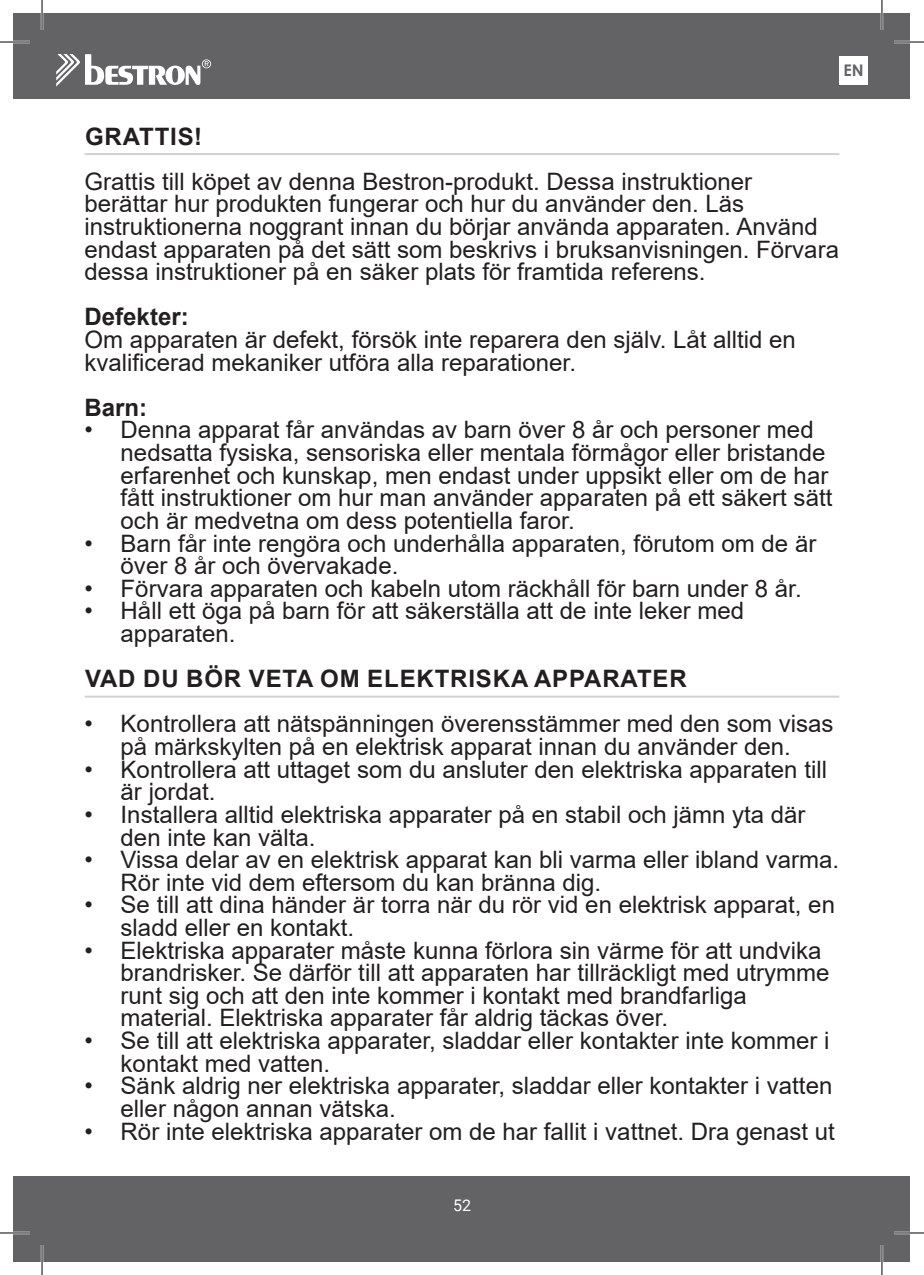
<style>
.page{position:relative;width:924px;height:1275px;background:#fff}
.page>*{position:absolute;margin:0;border:0;box-sizing:border-box;transform-origin:0 0}
.t1{font:24px/22.6px "Arial";color:#231f20}
.t2{font:700 24px "Arial";letter-spacing:.035em;color:#231f20}
.t3{font:700 24px "Arial";color:#231f20}
.t4{font:16px "Roboto";color:#fff}
.t5{font:700 16px "Century Gothic";color:#636366}
</style>
<div class="page">
<div style="left:14px;top:14px;width:895px;height:85px;background:#636366"></div>
<div style="left:14px;top:1176px;width:895px;height:85px;background:#636366"></div>
<svg style="left:56px;top:54px;width:155px;height:33px"></svg>
<div style="left:839px;top:56px;width:28px;height:29px;background:#fff"></div>
<hr style="left:85px;top:153px;width:754px;height:2px;background:#d1d2d4">
<hr style="left:85px;top:695px;width:754px;height:2px;background:#d1d2d4">
<hr style="left:0;top:41px;width:30px;height:2px;background:#fff">
<hr style="left:893px;top:41px;width:30px;height:2px;background:#fff">
<hr style="left:0;top:1231px;width:30px;height:3px;background:#fff">
<hr style="left:893px;top:1231px;width:30px;height:3px;background:#fff">
<hr style="left:41px;top:0;width:2px;height:30px;background:#fff">
<hr style="left:41px;top:1245px;width:2px;height:30px;background:#fff">
<hr style="left:880px;top:0;width:2px;height:30px;background:#fff">
<hr style="left:880px;top:1245px;width:2px;height:30px;background:#fff">
<hr style="left:0;top:42px;width:30px;height:1px;background:#000">
<hr style="left:893px;top:42px;width:30px;height:1px;background:#000">
<hr style="left:0;top:1232px;width:30px;height:1px;background:#000">
<hr style="left:893px;top:1232px;width:30px;height:1px;background:#000">
<hr style="left:42px;top:0;width:1px;height:30px;background:#000">
<hr style="left:42px;top:1245px;width:1px;height:30px;background:#000">
<hr style="left:881px;top:0;width:1px;height:30px;background:#000">
<hr style="left:881px;top:1245px;width:1px;height:30px;background:#000">
<p class="t5" style="left:843px;top:58px;width:22px">EN</p>
<p class="t2" style="left:85px;top:119px;width:119px">GRATTIS!</p>
<p class="t1" style="left:85px;top:170px;width:755px">Grattis till köpet av denna Bestron-produkt. Dessa instruktioner berättar hur produkten fungerar och hur du använder den. Läs instruktionerna noggrant innan du börjar använda apparaten. Använd endast apparaten på det sätt som beskrivs i bruksanvisningen. Förvara dessa instruktioner på en säker plats för framtida referens.</p>
<p class="t3" style="left:85px;top:300px;width:106px">Defekter:</p>
<p class="t1" style="left:85px;top:328px;width:712px">Om apparaten är defekt, försök inte reparera den själv. Låt alltid en kvalificerad mekaniker utföra alla reparationer.</p>
<p class="t2" style="left:85px;top:390px;width:64px">Barn:</p>
<p class="t1" style="left:121px;top:418px;width:713px;text-indent:-36px">• Denna apparat får användas av barn över 8 år och personer med nedsatta fysiska, sensoriska eller mentala förmågor eller bristande erfarenhet och kunskap, men endast under uppsikt eller om de har fått instruktioner om hur man använder apparaten på ett säkert sätt och är medvetna om dess potentiella faror.</p>
<p class="t1" style="left:121px;top:532px;width:697px;text-indent:-36px">• Barn får inte rengöra och underhålla apparaten, förutom om de är över 8 år och övervakade.</p>
<p class="t1" style="left:85px;top:577px;width:718px">• Förvara apparaten och kabeln utom räckhåll för barn under 8 år.</p>
<p class="t1" style="left:121px;top:599px;width:624px;text-indent:-36px">• Håll ett öga på barn för att säkerställa att de inte leker med apparaten.</p>
<p class="t2" style="left:85px;top:662px;width:603px">VAD DU BÖR VETA OM ELEKTRISKA APPARATER</p>
<p class="t1" style="left:85px;top:712px;width:750px;text-align:center">• Kontrollera att nätspänningen överensstämmer med den som visas på märkskylten på en elektrisk apparat innan du använder den.</p>
<p class="t1" style="left:121px;top:758px;width:707px;text-indent:-36px">• Kontrollera att uttaget som du ansluter den elektriska apparaten till är jordat.</p>
<p class="t1" style="left:121px;top:803px;width:686px;text-indent:-36px">• Installera alltid elektriska apparater på en stabil och jämn yta där den inte kan välta.</p>
<p class="t1" style="left:121px;top:848px;width:719px;text-indent:-36px">• Vissa delar av en elektrisk apparat kan bli varma eller ibland varma.<br>Rör inte vid dem eftersom du kan bränna dig.</p>
<p class="t1" style="left:121px;top:893px;width:715px;text-indent:-36px">• Se till att dina händer är torra när du rör vid en elektrisk apparat, en sladd eller en kontakt.</p>
<p class="t1" style="left:121px;top:938px;width:710px;text-indent:-36px">• Elektriska apparater måste kunna förlora sin värme för att undvika brandrisker. Se därför till att apparaten har tillräckligt med utrymme runt sig och att den inte kommer i kontakt med brandfarliga material. Elektriska apparater får aldrig täckas över.</p>
<p class="t1" style="left:121px;top:1029px;width:710px;text-indent:-36px">• Se till att elektriska apparater, sladdar eller kontakter inte kommer i kontakt med vatten.</p>
<p class="t1" style="left:121px;top:1074px;width:713px;text-indent:-36px">• Sänk aldrig ner elektriska apparater, sladdar eller kontakter i vatten eller någon annan vätska.</p>
<p class="t1" style="left:85px;top:1119px;width:751px">• Rör inte elektriska apparater om de har fallit i vattnet. Dra genast ut</p>
<p class="t4" style="left:453px;top:1193px;width:19px">52</p>
</div>
